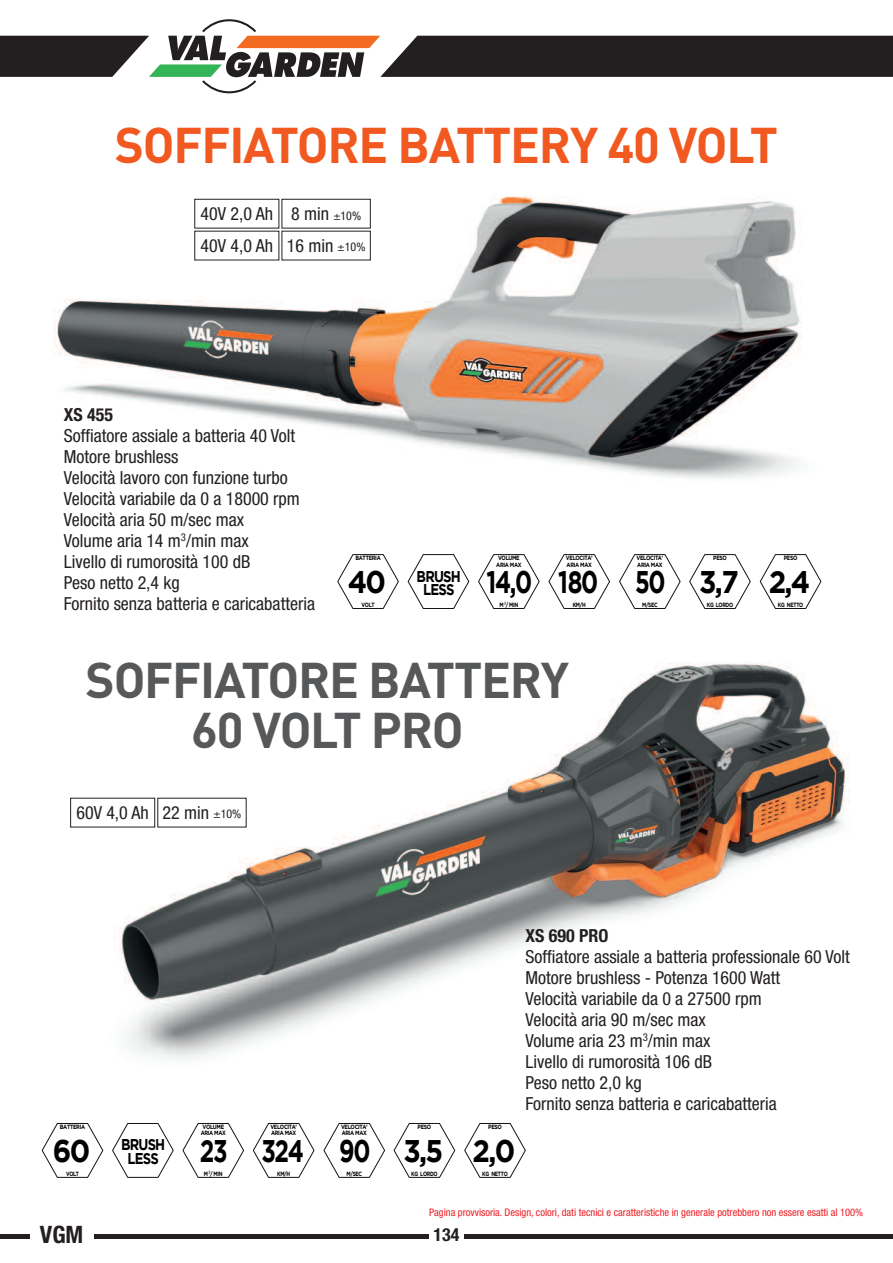
<style>
.page{position:relative;width:893px;height:1263px;background:#fff}
.page>*{position:absolute;margin:0;border:0;box-sizing:border-box;transform-origin:0 0}
.t1{font:700 49.5px/49.5px "DIN";letter-spacing:-.025em;color:#57585a;text-align:center}
.t2{font:700 49.5px "DIN";letter-spacing:-.025em;color:#f15921}
.t3{font:700 31.2px "Gotham";letter-spacing:-.06em;color:#000001;scale:.75 1}
.t4{font:700 31.2px "Gotham";letter-spacing:-.06em;color:#000001;scale:.9 1}
.t5{font:700 condensed 24px "Helvetica Neue";color:#231f20}
.t6{font:condensed 18px/21px "Helvetica Neue";color:#231f20}
.t7{font:700 condensed 18px "Helvetica Neue";color:#231f20}
.t8{font:700 15.6px/13.2px "Gotham";letter-spacing:-.06em;color:#000001;scale:.84 1}
.t9{font:condensed 10.5px "Helvetica Neue";color:#ee1d23}
.t10{font:700 6.15px/6.1px "Gotham";letter-spacing:-.06em;color:#000001;scale:.84 1}
.t11{font:700 6.15px "Gotham";letter-spacing:-.06em;color:#000001;scale:.8 1}
.s1{font-size:12px}
.s2{font-size:31.2px}
.s3{font-family:"Myriad Pro";font-weight:400;font-size:7.5px}
</style>
<div class="page">
<hr style="left:0;top:1234px;width:893px;height:4px;background:#231f20">
<svg style="left:0;top:19px;width:893px;height:74px"></svg>
<div style="left:429px;top:1226px;width:34px;height:29px;background:#fff"></div>
<div style="left:30px;top:1226px;width:64px;height:22px;background:#fff"></div>
<img style="left:53px;top:196px;width:749px;height:283px">
<svg style="left:337px;top:554px;width:62px;height:55px"></svg>
<svg style="left:407px;top:554px;width:63px;height:55px"></svg>
<svg style="left:478px;top:554px;width:62px;height:55px"></svg>
<svg style="left:689px;top:554px;width:62px;height:55px"></svg>
<svg style="left:548px;top:554px;width:62px;height:55px"></svg>
<svg style="left:759px;top:554px;width:63px;height:55px"></svg>
<svg style="left:619px;top:554px;width:62px;height:55px"></svg>
<img style="left:101px;top:662px;width:749px;height:397px">
<svg style="left:41px;top:1123px;width:63px;height:55px"></svg>
<svg style="left:112px;top:1123px;width:62px;height:55px"></svg>
<svg style="left:182px;top:1123px;width:62px;height:55px"></svg>
<svg style="left:393px;top:1123px;width:63px;height:55px"></svg>
<svg style="left:253px;top:1123px;width:62px;height:55px"></svg>
<svg style="left:464px;top:1123px;width:62px;height:55px"></svg>
<svg style="left:323px;top:1123px;width:62px;height:55px"></svg>
<div style="left:194px;top:199px;width:85px;height:30px;border:1px solid #231f20"></div>
<div style="left:281px;top:199px;width:90px;height:30px;border:1px solid #231f20"></div>
<h1 class="t2" style="left:115px;top:117px;width:665px">SOFFIATORE BATTERY 40 VOLT</h1>
<p class="t6" style="left:201px;top:199px;width:74px;line-height:32px">40V 2,0 Ah<br>40V 4,0 Ah</p>
<p class="t6" style="left:287px;top:199px;width:80px;line-height:32px">8 min <span class="s1">±10%<br></span>16 min <span class="s1">±10%</span></p>
<p class="t7" style="left:64px;top:408px;width:51px">XS 455</p>
<p class="t6" style="left:64px;top:427px;width:253px">Soffiatore assiale a batteria 40 Volt<br>Motore brushless<br>Velocità lavoro con funzione turbo<br>Velocità variabile da 0 a 18000 rpm<br>Velocità aria 50 m/sec max<br>Volume aria 14 m<sup>3</sup>/min max<br>Livello di rumorosità 100 dB<br>Peso netto 2,4 kg<br>Fornito senza batteria e caricabatteria</p>
<p class="t10" style="left:355px;top:556px;width:32px">BATTERIA</p>
<p class="t8" style="left:423px;top:570px;width:47px;text-indent:-75px"><span class="s2">40</span> BRUSH<br>LESS</p>
<p class="t11" style="left:362px;top:602px;width:18px">VOLT</p>
<p class="t10" style="left:496px;top:556px;width:32px">VOLUME<br>ARIA MAX</p>
<p class="t11" style="left:499px;top:602px;width:25px">M<span class="s3">³</span> / MIN</p>
<h2 class="t3" style="left:487px;top:570px;width:62px">14,0</h2>
<p class="t10" style="left:566px;top:556px;width:33px">VELOCITA’<br>ARIA MAX</p>
<p class="t11" style="left:573px;top:602px;width:18px">KM/H</p>
<h2 class="t3" style="left:558px;top:570px;width:55px">180</h2>
<p class="t10" style="left:637px;top:556px;width:33px">VELOCITA’<br>ARIA MAX</p>
<p class="t11" style="left:642px;top:602px;width:21px">M/SEC</p>
<h2 class="t3" style="left:635px;top:570px;width:42px">50</h2>
<p class="t10" style="left:713px;top:556px;width:18px">PESO</p>
<p class="t10" style="left:784px;top:556px;width:18px">PESO</p>
<h2 class="t4" style="left:699px;top:570px;width:45px">3,7</h2>
<h2 class="t4" style="left:769px;top:570px;width:48px">2,4</h2>
<p class="t11" style="left:707px;top:602px;width:35px">KG LORDO</p>
<p class="t11" style="left:778px;top:602px;width:33px">KG NETTO</p>
<h1 class="t1" style="left:86px;top:657px;width:485px">SOFFIATORE BATTERY<br>60 VOLT PRO</h1>
<p class="t6" style="left:76px;top:804px;width:166px">60V 4,0 Ah 22 min <span class="s1">±10%</span></p>
<p class="t7" style="left:526px;top:929px;width:84px">XS 690 PRO</p>
<p class="t6" style="left:526px;top:948px;width:326px">Soffiatore assiale a batteria professionale 60 Volt<br>Motore brushless - Potenza 1600 Watt<br>Velocità variabile da 0 a 27500 rpm<br>Velocità aria 90 m/sec max<br>Volume aria 23 m<sup>3</sup>/min max<br>Livello di rumorosità 106 dB<br>Peso netto 2,0 kg<br>Fornito senza batteria e caricabatteria</p>
<p class="t10" style="left:60px;top:1124px;width:32px">BATTERIA</p>
<p class="t8" style="left:127px;top:1139px;width:47px;text-indent:-75px"><span class="s2">60</span> BRUSH<br>LESS</p>
<p class="t11" style="left:66px;top:1171px;width:18px">VOLT</p>
<p class="t10" style="left:201px;top:1124px;width:32px">VOLUME<br>ARIA MAX</p>
<p class="t11" style="left:204px;top:1171px;width:25px">M<span class="s3">³</span> / MIN</p>
<h2 class="t3" style="left:200px;top:1139px;width:38px">23</h2>
<p class="t10" style="left:270px;top:1124px;width:33px">VELOCITA’<br>ARIA MAX</p>
<p class="t11" style="left:277px;top:1171px;width:18px">KM/H</p>
<h2 class="t3" style="left:261px;top:1139px;width:58px">324</h2>
<p class="t10" style="left:341px;top:1124px;width:33px">VELOCITA’<br>ARIA MAX</p>
<p class="t11" style="left:346px;top:1171px;width:21px">M/SEC</p>
<h2 class="t3" style="left:339px;top:1139px;width:43px">90</h2>
<p class="t10" style="left:418px;top:1124px;width:18px">PESO</p>
<p class="t10" style="left:488px;top:1124px;width:18px">PESO</p>
<h2 class="t4" style="left:403px;top:1139px;width:46px">3,5</h2>
<h2 class="t4" style="left:473px;top:1139px;width:49px">2,0</h2>
<p class="t11" style="left:411px;top:1171px;width:35px">KG LORDO</p>
<p class="t11" style="left:482px;top:1171px;width:33px">KG NETTO</p>
<p class="t9" style="left:429px;top:1208px;width:435px">Pagina provvisoria. Design, colori, dati tecnici e caratteristiche in generale potrebbero non essere esatti al 100%</p>
<h3 class="t5" style="left:40px;top:1226px;width:45px">VGM</h3>
<p class="t7" style="left:434px;top:1228px;width:27px">134</p>
</div>
